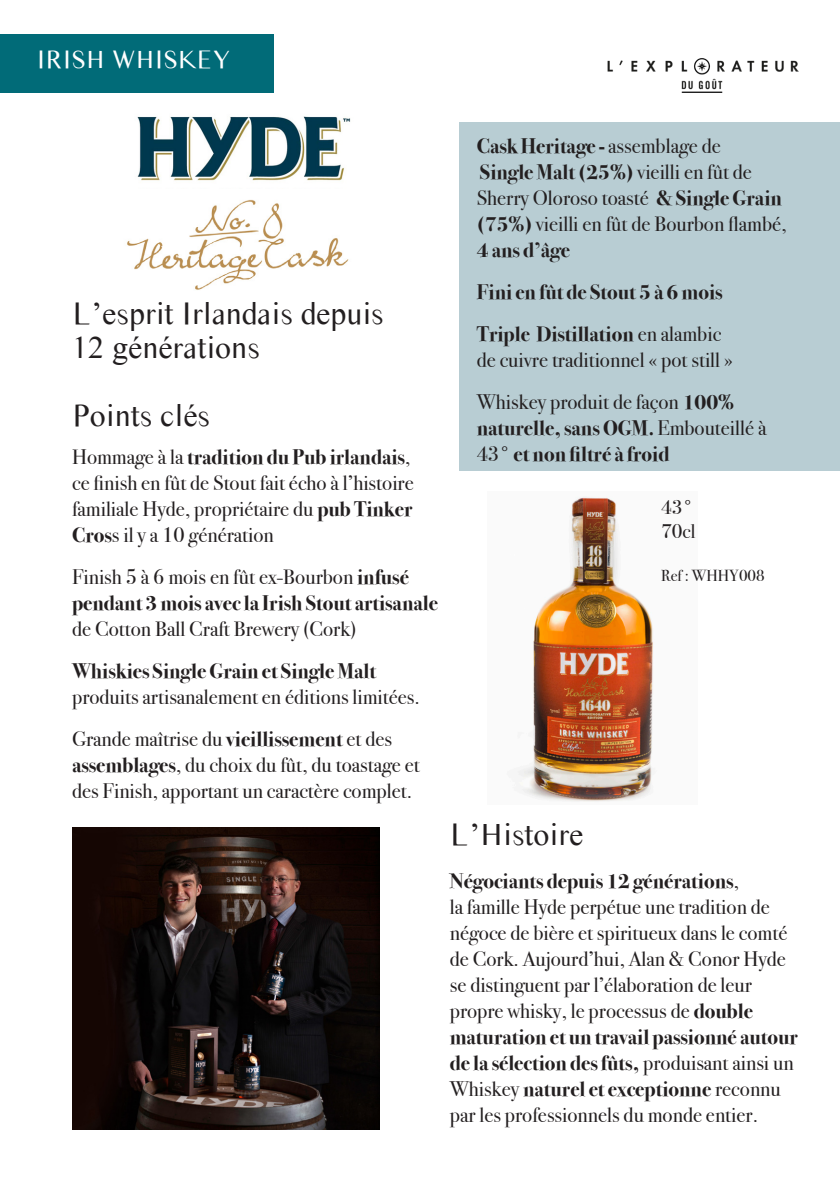
<style>
.page{position:relative;width:840px;height:1191px;background:#fff}
.page>*{position:absolute;margin:0;border:0;box-sizing:border-box;transform-origin:0 0}
.t1{font:32px "Times Sans Serif";color:#231f20}
.t2{font:26px "Times Sans Serif";color:#fff}
.t3{font:21px/26px "Bodoni Svty Two ITCTT";color:#231f20}
.t4{font:700 21px/26px "Bodoni Svty Two ITCTT";color:#231f20}
.t5{font:20px "Bodoni Svty Two ITCTT";color:#231f20}
.t6{font:16px "Bodoni Svty Two ITCTT";color:#231f20}
.s1{font-weight:700}
.s2{font-weight:400}
</style>
<div class="page">
<div style="left:459px;top:122px;width:380px;height:349px;background:#b8cdd3"></div>
<img style="left:607px;top:58px;width:191px;height:34px">
<div style="left:0;top:34px;width:273px;height:59px;background:#016b78"></div>
<img style="left:72px;top:827px;width:307px;height:302px">
<img style="left:137px;top:116px;width:214px;height:65px">
<img style="left:517px;top:497px;width:136px;height:305px">
<img style="left:127px;top:199px;width:222px;height:91px">
<p class="t2" style="left:37px;top:41px;width:196px">IRISH WHISKEY</p>
<p class="t1" style="left:72px;top:292px;width:313px">L’esprit Irlandais depuis</p>
<p class="t1" style="left:72px;top:326px;width:189px">12 générations</p>
<p class="t1" style="left:72px;top:394px;width:139px">Points clés</p>
<p class="t3" style="left:72px;top:442px;width:343px">Hommage à la <span class="s1">tradition du Pub irlandais</span>, ce finish en fût de Stout fait écho à l’histoire familiale Hyde, propriétaire du <span class="s1">pub Tinker Cros</span>s il y a 10 génération</p>
<p class="t3" style="left:72px;top:562px;width:367px">Finish 5 à 6 mois en fût ex-Bourbon <span class="s1">infusé pendant 3 mois avec la Irish Stout artisanale </span>de Cotton Ball Craft Brewery (Cork)</p>
<p class="t3" style="left:72px;top:656px;width:349px"><span class="s1">Whiskies Single Grain et Single Malt </span>produits artisanalement en éditions limitées.</p>
<p class="t3" style="left:72px;top:724px;width:349px">Grande maîtrise du <span class="s1">vieillissement</span> et des <span class="s1">assemblages</span>, du choix du fût, du toastage et des Finish, apportant un caractère complet.</p>
<p class="t4" style="left:476px;top:131px;width:245px">Cask Heritage - <span class="s2">assemblage de</span></p>
<p class="t3" style="left:476px;top:156px;width:311px"><span class="s1">Single Malt (25%)</span> vieilli en fût de<br>Sherry Oloroso toasté <span class="s1">&amp; Single Grain (75%)</span> vieilli en fût de Bourbon flambé,<br><span class="s1">4 ans d’âge</span></p>
<p class="t4" style="left:476px;top:277px;width:247px">Fini en fût de Stout 5 à 6 mois</p>
<p class="t4" style="left:476px;top:319px;width:246px">Triple Distillation <span class="s2">en alambic</span></p>
<p class="t3" style="left:476px;top:344px;width:257px">de cuivre traditionnel « pot still »</p>
<p class="t3" style="left:476px;top:386px;width:258px">Whiskey produit de façon <span class="s1">100%</span></p>
<p class="t4" style="left:476px;top:413px;width:291px">naturelle, sans OGM. <span class="s2">Embouteillé à<br>43°</span> et non filtré à froid</p>
<p class="t5" style="left:661px;top:490px;width:33px">43°</p>
<p class="t5" style="left:661px;top:514px;width:36px">70cl</p>
<p class="t6" style="left:661px;top:562px;width:105px">Ref : WHHY008</p>
<p class="t1" style="left:449px;top:813px;width:135px">L’Histoire</p>
<p class="t3" style="left:449px;top:866px;width:349px"><span class="s1">Négociants depuis 12 générations</span>,<br>la famille Hyde perpétue une tradition de négoce de bière et spiritueux dans le comté de Cork. Aujourd’hui, Alan &amp; Conor Hyde se distinguent par l’élaboration de leur propre whisky, le processus de <span class="s1">double maturation et un travail passionné autour de la sélection des fûts,</span> produisant ainsi un Whiskey <span class="s1">naturel et exceptionne</span> reconnu par les professionnels du monde entier.</p>
</div>
